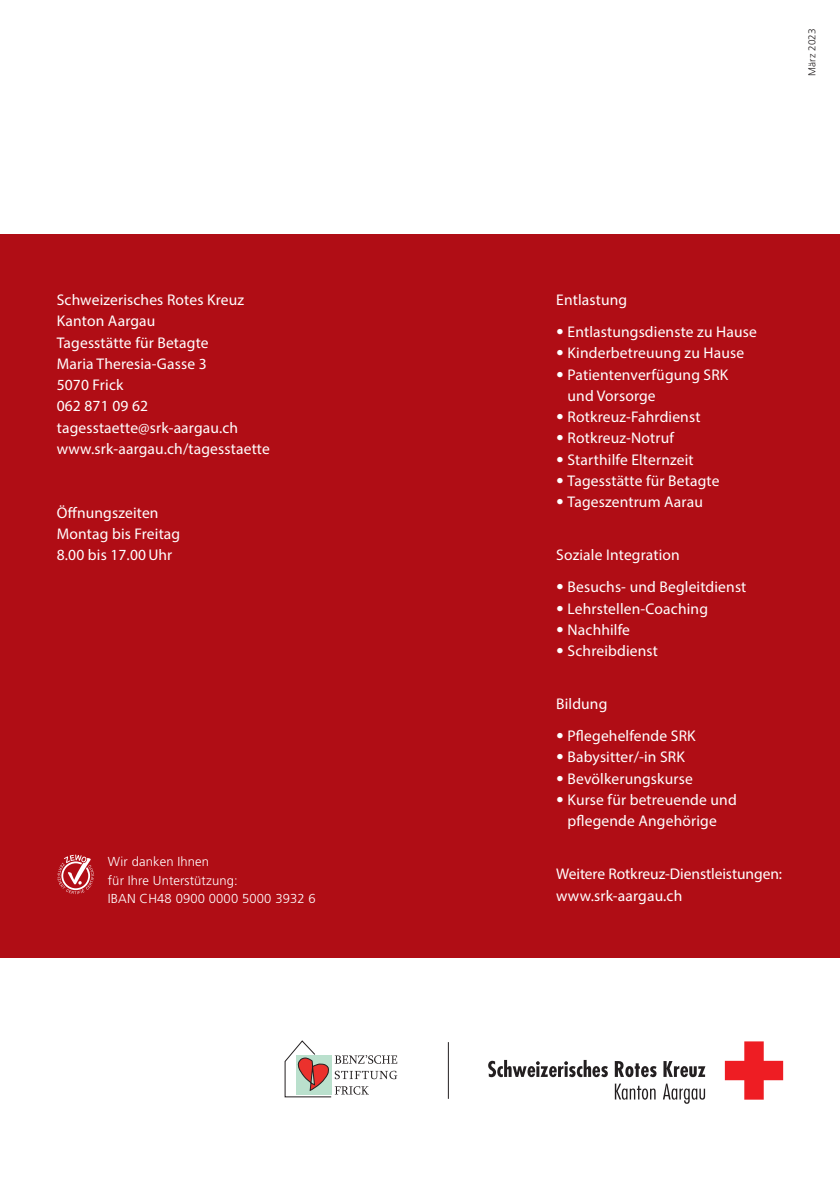
<style>
.page{position:relative;width:840px;height:1191px;background:#fff}
.page>*{position:absolute;margin:0;border:0;box-sizing:border-box;transform-origin:0 0}
._1_3_5_Copy_klein_we{font:15.6px/21.2px "Myriad Pro";letter-spacing:.01em;color:#fff}
._1_3_7_Copy_klein_we{font:15.6px/21.2px "Myriad Pro";letter-spacing:.01em;color:#fff}
.t1{font:300 13px/18.4px "Frutiger LT Std";letter-spacing:.01em;color:#fff}
._4_Byline{font:300 10px "Frutiger LT Std";letter-spacing:.01em;color:#231f20}
.s1{font-family:"Frutiger LT Std";font-weight:300}
</style>
<div class="page">
<div style="left:0;top:234px;width:839px;height:723px;background:#b00d15"></div>
<svg style="left:57px;top:854px;width:37px;height:40px"></svg>
<svg style="left:724px;top:1041px;width:58px;height:58px"></svg>
<svg style="left:488px;top:1060px;width:119px;height:17px"></svg>
<svg style="left:614px;top:1061px;width:42px;height:16px"></svg>
<svg style="left:663px;top:1061px;width:42px;height:16px"></svg>
<svg style="left:614px;top:1083px;width:41px;height:16px"></svg>
<svg style="left:663px;top:1083px;width:41px;height:20px"></svg>
<svg style="left:284px;top:1040px;width:113px;height:58px"></svg>
<hr style="left:447px;top:1042px;width:1px;height:56px;background:#231f20">
<p class="_1_3_5_Copy_klein_we" style="left:57px;top:289px;width:189px">Schweizerisches Rotes Kreuz<br>Kanton Aargau</p>
<p class="_1_3_5_Copy_klein_we" style="left:57px;top:331px;width:183px">Tagesstätte für Betagte<br>Maria Theresia-Gasse 3<br>5070 Frick<br>062 871 09 62 tagesstaette@srk-aargau.ch</p>
<p class="_1_3_5_Copy_klein_we" style="left:57px;top:438px;width:214px">www.srk-aargau.ch/tagesstaette</p>
<p class="_1_3_7_Copy_klein_we" style="left:57px;top:502px;width:125px">Öffnungszeiten<br>Montag bis Freitag<br>8.00 bis 17.00Uhr</p>
<p class="t1" style="left:108px;top:852px;width:209px">Wir danken Ihnen<br>für Ihre Unterstützung:<br>IBAN CH48 0900 0000 5000 3932 6</p>
<p class="_4_Byline" style="left:805px;top:76px;width:49px;rotate:-90deg">März 2023</p>
<p class="_1_3_5_Copy_klein_we" style="left:556px;top:289px;width:72px">Entlastung</p>
<p class="_1_3_5_Copy_klein_we" style="left:556px;top:321px;width:202px"><span class="s1">•</span> Entlastungsdienste zu Hause</p>
<p class="_1_3_5_Copy_klein_we" style="left:556px;top:342px;width:189px"><span class="s1">•</span> Kinderbetreuung zu Hause</p>
<p class="_1_3_5_Copy_klein_we" style="left:567px;top:363px;width:162px;text-indent:-11px"><span class="s1">•</span> Patientenverfügung SRK und Vorsorge</p>
<p class="_1_3_5_Copy_klein_we" style="left:556px;top:406px;width:146px"><span class="s1">•</span> Rotkreuz-Fahrdienst</p>
<p class="_1_3_5_Copy_klein_we" style="left:556px;top:427px;width:119px"><span class="s1">•</span> Rotkreuz-Notruf</p>
<p class="_1_3_5_Copy_klein_we" style="left:556px;top:448px;width:139px"><span class="s1">•</span> Starthilfe Elternzeit</p>
<p class="_1_3_5_Copy_klein_we" style="left:556px;top:470px;width:165px"><span class="s1">•</span> Tagesstätte für Betagte</p>
<p class="_1_3_5_Copy_klein_we" style="left:556px;top:491px;width:148px"><span class="s1">•</span> Tageszentrum Aarau</p>
<p class="_1_3_5_Copy_klein_we" style="left:556px;top:544px;width:125px">Soziale Integration</p>
<p class="_1_3_5_Copy_klein_we" style="left:556px;top:576px;width:192px"><span class="s1">•</span> Besuchs- und Begleitdienst</p>
<p class="_1_3_5_Copy_klein_we" style="left:556px;top:597px;width:153px"><span class="s1">•</span> Lehrstellen-Coaching</p>
<p class="_1_3_5_Copy_klein_we" style="left:556px;top:618px;width:75px"><span class="s1">•</span> Nachhilfe</p>
<p class="_1_3_5_Copy_klein_we" style="left:556px;top:640px;width:103px"><span class="s1">•</span> Schreibdienst</p>
<p class="_1_3_5_Copy_klein_we" style="left:556px;top:693px;width:53px">Bildung</p>
<p class="_1_3_5_Copy_klein_we" style="left:556px;top:725px;width:141px"><span class="s1">•</span> Pflegehelfende SRK</p>
<p class="_1_3_5_Copy_klein_we" style="left:556px;top:746px;width:130px"><span class="s1">•</span> Babysitter/-in SRK</p>
<p class="_1_3_5_Copy_klein_we" style="left:556px;top:767px;width:138px"><span class="s1">•</span> Bevölkerungskurse</p>
<p class="_1_3_5_Copy_klein_we" style="left:556px;top:789px;width:182px;text-align:center"><span class="s1">•</span> Kurse für betreuende und pflegende Angehörige</p>
<p class="_1_3_5_Copy_klein_we" style="left:556px;top:863px;width:227px">Weitere Rotkreuz-Dienstleistungen: www.srk-aargau.ch</p>
</div>
